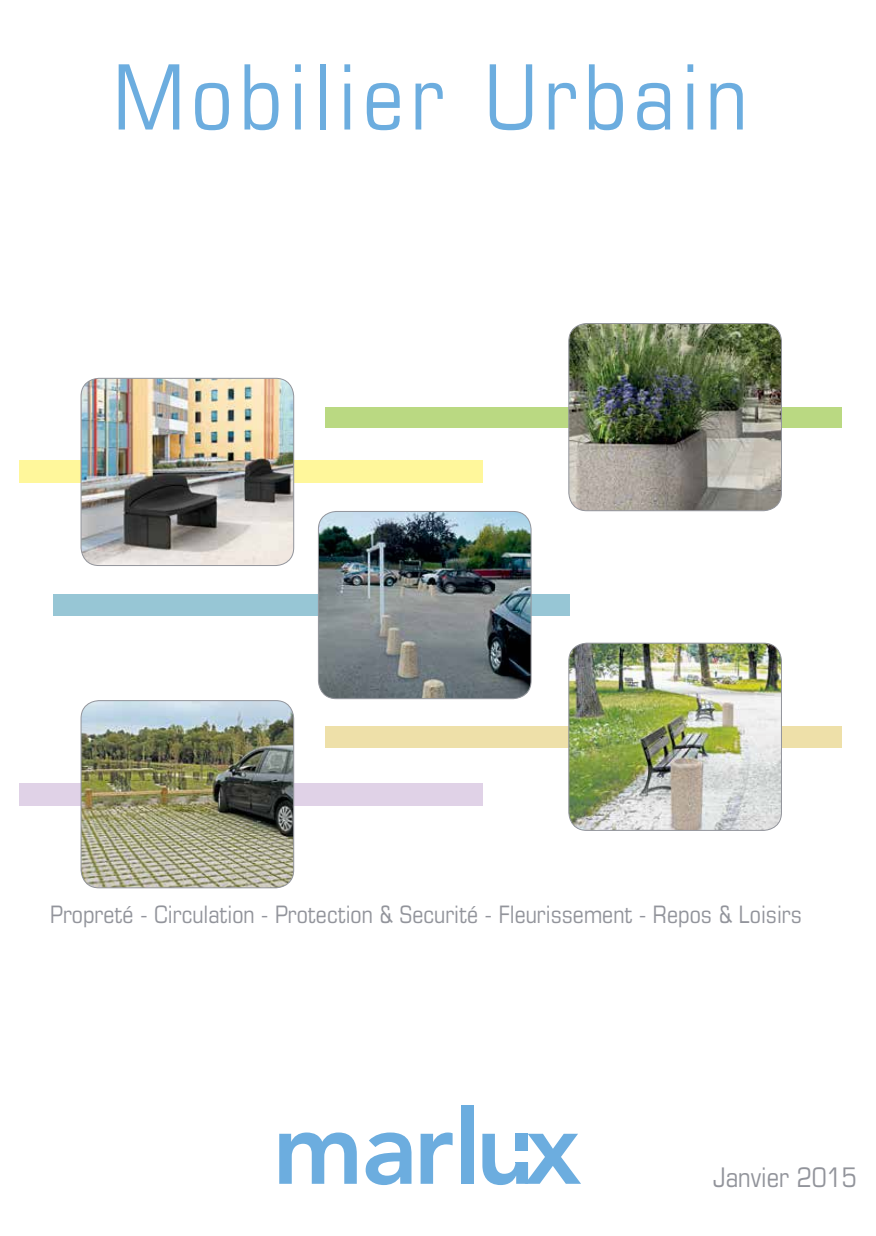
<style>
.page{position:relative;width:876px;height:1236px;background:#fff}
.page>*{position:absolute;margin:0;border:0;box-sizing:border-box;transform-origin:0 0}
.t1{font:condensed 90px "Eurostile";letter-spacing:.07em;color:#6caddf}
.t2{font:condensed 27px "Eurostile";color:#92949b}
.t3{font:condensed 24px "Eurostile";color:#92949b}
</style>
<div class="page">
<svg style="left:279px;top:1132px;width:78px;height:51px"></svg>
<svg style="left:366px;top:1132px;width:45px;height:52px"></svg>
<svg style="left:420px;top:1132px;width:32px;height:51px"></svg>
<div style="left:461px;top:1104px;width:13px;height:79px;background:#6caddf"></div>
<svg style="left:482px;top:1133px;width:99px;height:51px"></svg>
<div style="left:325px;top:407px;width:516px;height:20px;background:#bad982"></div>
<div style="left:19px;top:461px;width:464px;height:22px;background:#fff79b"></div>
<img style="left:569px;top:323px;width:212px;height:187px">
<div style="left:568px;top:323px;width:213px;height:188px;border:1px solid #92949b;border-radius:18px"></div>
<img style="left:81px;top:378px;width:213px;height:187px">
<div style="left:81px;top:378px;width:213px;height:187px;border:1px solid #92949b;border-radius:18px"></div>
<div style="left:53px;top:594px;width:516px;height:21px;background:#97c6d5"></div>
<img style="left:318px;top:511px;width:213px;height:187px">
<div style="left:318px;top:511px;width:213px;height:187px;border:1px solid #92949b;border-radius:18px"></div>
<div style="left:325px;top:726px;width:516px;height:21px;background:#eee0a9"></div>
<img style="left:569px;top:643px;width:212px;height:187px">
<div style="left:568px;top:643px;width:213px;height:187px;border:1px solid #92949b;border-radius:18px"></div>
<div style="left:19px;top:783px;width:464px;height:22px;background:#e0d2e7"></div>
<img style="left:81px;top:700px;width:213px;height:187px">
<div style="left:81px;top:700px;width:213px;height:187px;border:1px solid #92949b;border-radius:18px"></div>
<h1 class="t1" style="left:113px;top:43px;width:636px">Mobilier Urbain</h1>
<p class="t3" style="left:50px;top:900px;width:753px">Propreté - Circulation - Protection &amp; Securité - Fleurissement - Repos &amp; Loisirs</p>
<p class="t2" style="left:713px;top:1160px;width:145px">Janvier 2015</p>
</div>
